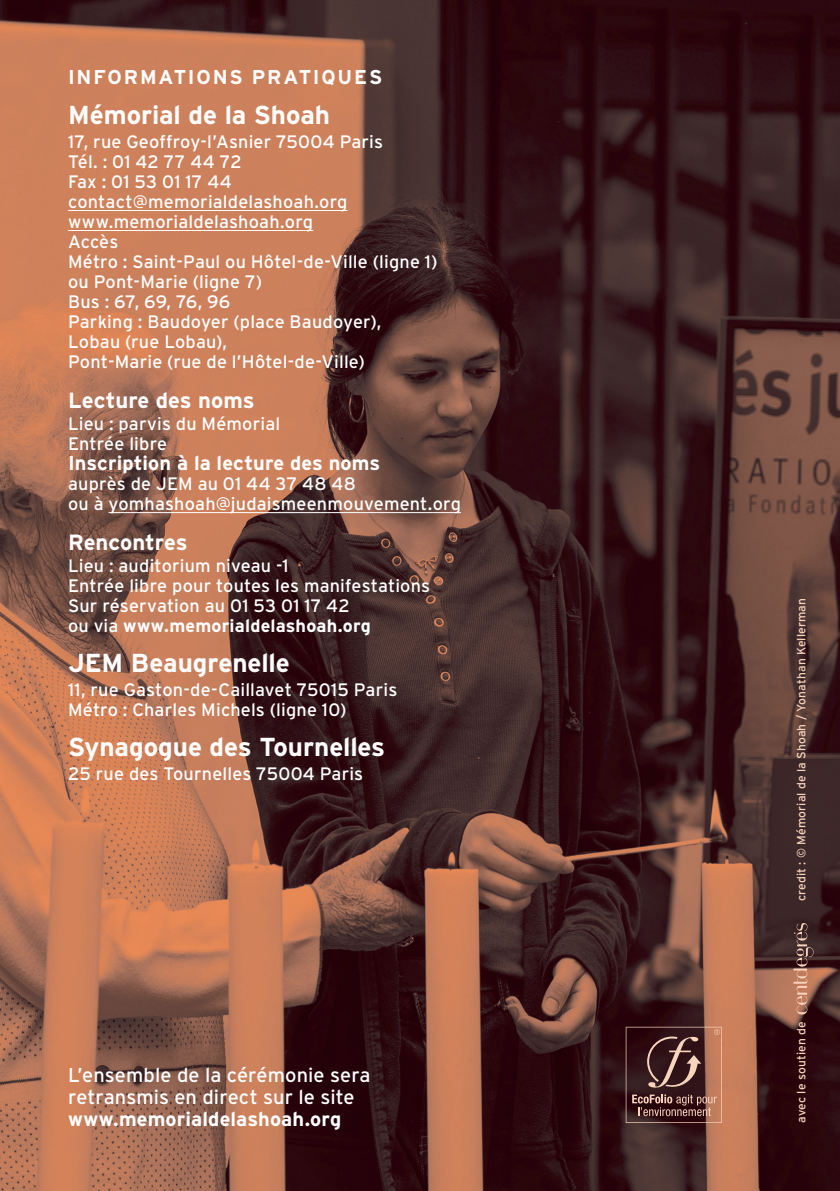
<style>
.page{position:relative;width:840px;height:1191px;background:#fff}
.page>*{position:absolute;margin:0;border:0;box-sizing:border-box;transform-origin:0 0}
.t1{font:700 26px "Interstate";color:#fff}
.t2{font:700 22px "Interstate";color:#fff}
.t3{font:20px "Interstate";letter-spacing:.005em;color:#fff}
.t4{font:700 20px "Interstate";letter-spacing:.01em;color:#fff}
.t5{font:700 20px "Interstate";letter-spacing:.09em;color:#fff}
.t6{font:18px/20px "Interstate";letter-spacing:.01em;color:#fff}
.t7{font:12px "Interstate";letter-spacing:.01em;color:#f9d4bc}
.s1{font-weight:700}
</style>
<div class="page">
<img style="left:0;top:0;width:839px;height:1191px">
<hr style="left:68px;top:210px;width:279px;height:1px;background:#fff">
<hr style="left:68px;top:230px;width:245px;height:1px;background:#fff">
<hr style="left:108px;top:512px;width:352px;height:1px;background:#fff">
<svg style="left:625px;top:1026px;width:96px;height:97px;background:#613c37"></svg>
<svg style="left:793px;top:923px;width:20px;height:91px;background:#8a6052"></svg>
<p class="t5" style="left:68px;top:66px;width:315px">INFORMATIONS PRATIQUES</p>
<p class="t1" style="left:68px;top:100px;width:263px">Mémorial de la Shoah</p>
<p class="t6" style="left:68px;top:132px;width:316px">17, rue Geoffroy-l’Asnier 75004 Paris<br>Tél. : 01 42 77 44 72<br>Fax : 01 53 01 17 44 contact@memorialdelashoah.org www.memorialdelashoah.org</p>
<p class="t6" style="left:68px;top:232px;width:370px">Accès<br>Métro : Saint-Paul ou Hôtel-de-Ville (ligne 1) ou Pont-Marie (ligne 7)<br>Bus : 67, 69, 76, 96<br>Parking : Baudoyer (place Baudoyer),<br>Lobau (rue Lobau),<br>Pont-Marie (rue de l’Hôtel-de-Ville)</p>
<p class="t2" style="left:68px;top:388px;width:188px">Lecture des noms</p>
<p class="t6" style="left:68px;top:414px;width:213px">Lieu : parvis du Mémorial<br>Entrée libre</p>
<p class="t4" style="left:68px;top:452px;width:313px">Inscription à la lecture des noms</p>
<p class="t6" style="left:68px;top:474px;width:289px">auprès de JEM au 01 44 37 48 48</p>
<p class="t6" style="left:68px;top:494px;width:394px">ou à yomhashoah@judaismeenmouvement.org</p>
<p class="t2" style="left:68px;top:530px;width:121px">Rencontres</p>
<p class="t6" style="left:68px;top:556px;width:363px">Lieu : auditorium niveau -1<br>Entrée libre pour toutes les manifestations Sur réservation au 01 53 01 17 42<br>ou via <span class="s1">www.memorialdelashoah.org</span></p>
<p class="t1" style="left:68px;top:648px;width:223px">JEM Beaugrenelle</p>
<p class="t6" style="left:68px;top:680px;width:330px">11, rue Gaston-de-Caillavet 75015 Paris<br>Métro : Charles Michels (ligne 10)</p>
<p class="t1" style="left:68px;top:732px;width:318px">Synagogue des Tournelles</p>
<p class="t6" style="left:68px;top:764px;width:296px">25 rue des Tournelles 75004 Paris</p>
<p class="t3" style="left:68px;top:1064px;width:304px">L’ensemble de la cérémonie sera</p>
<p class="t3" style="left:68px;top:1086px;width:288px">retransmis en direct sur le site</p>
<p class="t4" style="left:68px;top:1108px;width:274px">www.memorialdelashoah.org</p>
<p class="t7" style="left:794px;top:901px;width:304px;rotate:-90deg">credit : © Mémorial de la Shoah / Yonathan Kellerman</p>
<p class="t7" style="left:794px;top:1123px;width:103px;rotate:-90deg">avec le soutien de</p>
</div>
